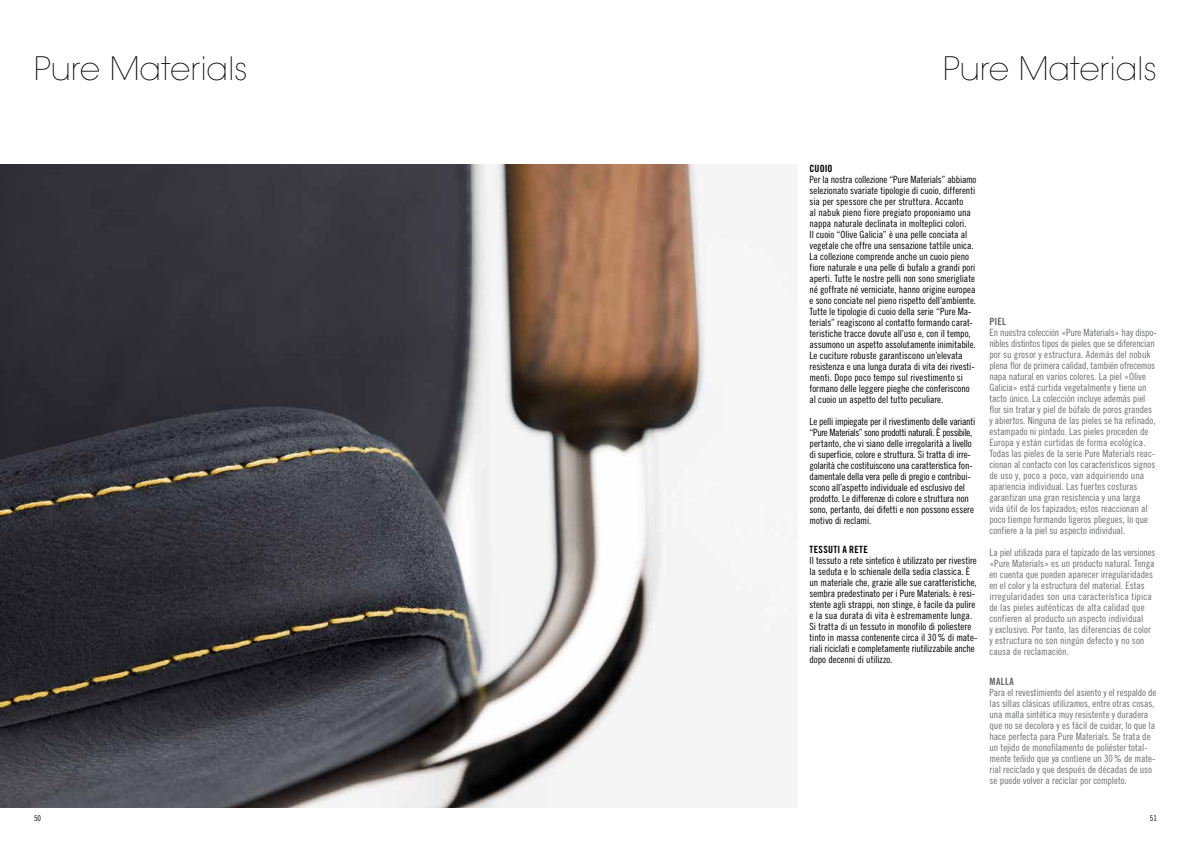
<style>
.page{position:relative;width:1191px;height:842px;background:#fff}
.page>*{position:absolute;margin:0;border:0;box-sizing:border-box;transform-origin:0 0}
.t1{font:200 32px "ITC Avant Garde Std";color:#000}
.t2{font:10px/11px "Trade Gothic LT Std Cn 18";letter-spacing:-.005em;color:#000}
.t3{font:10px/11px "Trade Gothic LT Std Cn 18";letter-spacing:-.005em;color:#6d6e71}
.t4{font:10px "Trade Gothic LT Std Bd Cn 20";letter-spacing:.03em;color:#000}
.t5{font:10px "Trade Gothic LT Std Bd Cn 20";color:#636466}
.t6{font:8px "Trade Gothic LT Std Cn 18";color:#000}
</style>
<div class="page">
<img style="left:0;top:164px;width:708px;height:644px">
<h1 class="t1" style="left:34px;top:49px;width:215px">Pure Materials</h1>
<h1 class="t1" style="left:943px;top:49px;width:215px">Pure Materials</h1>
<p class="t4" style="left:809px;top:162px;width:16px">CUOIO</p>
<p class="t2" style="left:809px;top:173px;width:168px">Per la nostra collezione “Pure Materials” abbiamo selezionato svariate tipologie di cuoio, differenti sia per spessore che per struttura. Accanto<br>al nabuk pieno fiore pregiato proponiamo una nappa naturale declinata in molteplici colori.<br>Il cuoio “Olive Galicia” è una pelle conciata al vegetale che offre una sensazione tattile unica.<br>La collezione comprende anche un cuoio pieno fiore naturale e una pelle di bufalo a grandi pori aperti. Tutte le nostre pelli non sono smerigliate né goffrate né verniciate, hanno origine europea e sono conciate nel pieno rispetto dell’ambiente.<br>Tutte le tipologie di cuoio della serie “Pure Ma&shy;terials” reagiscono al contatto formando carat&shy;teristiche tracce dovute all’uso e, con il tempo, assumono un aspetto assolutamente inimitabile.<br>Le cuciture robuste garantiscono un’elevata resistenza e una lunga durata di vita dei rivesti&shy;menti. Dopo poco tempo sul rivestimento si formano delle leggere pieghe che conferiscono al cuoio un aspetto del tutto peculiare.</p>
<p class="t2" style="left:809px;top:415px;width:167px">Le pelli impiegate per il rivestimento delle varianti “Pure Materials” sono prodotti naturali. È possibile, pertanto, che vi siano delle irregolarità a livello di superficie, colore e struttura. Si tratta di irre&shy;golarità che costituiscono una caratteristica fon&shy;damentale della vera pelle di pregio e contribui&shy;scono all’aspetto individuale ed esclusivo del prodotto. Le differenze di colore e struttura non sono, pertanto, dei difetti e non possono essere motivo di reclami.</p>
<p class="t4" style="left:809px;top:543px;width:60px">TESSUTI A RETE</p>
<p class="t2" style="left:809px;top:555px;width:169px">Il tessuto a rete sintetico è utilizzato per rivestire la seduta e lo schienale della sedia classica. È un materiale che, grazie alle sue caratteristiche, sembra predestinato per i Pure Materials: è resi&shy;stente agli strappi, non stinge, è facile da pulire e la sua durata di vita è estremamente lunga.<br>Si tratta di un tessuto in monofilo di poliestere tinto in massa contenente circa il 30% di mate&shy;riali riciclati e completamente riutilizzabile anche dopo decenni di utilizzo.</p>
<p class="t5" style="left:989px;top:316px;width:16px">PIEL</p>
<p class="t3" style="left:989px;top:327px;width:169px">En nuestra colección «Pure Materials» hay dispo&shy;nibles distintos tipos de pieles que se diferencian por su grosor y estructura. Además del nobuk plena flor de primera calidad, también ofrecemos napa natural en varios colores. La piel «Olive Galicia» está curtida vegetalmente y tiene un tacto único. La colección incluye además piel flor sin tratar y piel de búfalo de poros grandes y abiertos. Ninguna de las pieles se ha refinado, estampado ni pintado. Las pieles proceden de Europa y están curtidas de forma ecológica.<br>Todas las pieles de la serie Pure Materials reac&shy;cionan al contacto con los característicos signos de uso y, poco a poco, van adquiriendo una apariencia individual. Las fuertes costuras garantizan una gran resistencia y una larga vida útil de los tapizados; estos reaccionan al poco tiempo formando ligeros pliegues, lo que confiere a la piel su aspecto individual.</p>
<p class="t3" style="left:989px;top:547px;width:168px">La piel utilizada para el tapizado de las versiones «Pure Materials» es un producto natural. Tenga en cuenta que pueden aparecer irregularidades en el color y la estructura del material. Estas irregularidades son una característica típica de las pieles auténticas de alta calidad que confieren al producto un aspecto individual<br>y exclusivo. Por tanto, las diferencias de color y estructura no son ningún defecto y no son causa de reclamación.</p>
<p class="t5" style="left:989px;top:675px;width:12px">MALLA</p>
<p class="t3" style="left:989px;top:686px;width:168px">Para el revestimiento del asiento y el respaldo de las sillas clásicas utilizamos, entre otras cosas, una malla sintética muy resistente y duradera que no se decolora y es fácil de cuidar, lo que la hace perfecta para Pure Materials. Se trata de un tejido de monofilamento de poliéster total&shy;mente teñido que ya contiene un 30% de mate&shy;rial reciclado y que después de décadas de uso se puede volver a reciclar por completo.</p>
<p class="t6" style="left:34px;top:813px;width:9px">50</p>
<p class="t6" style="left:1149px;top:813px;width:9px">51</p>
</div>
